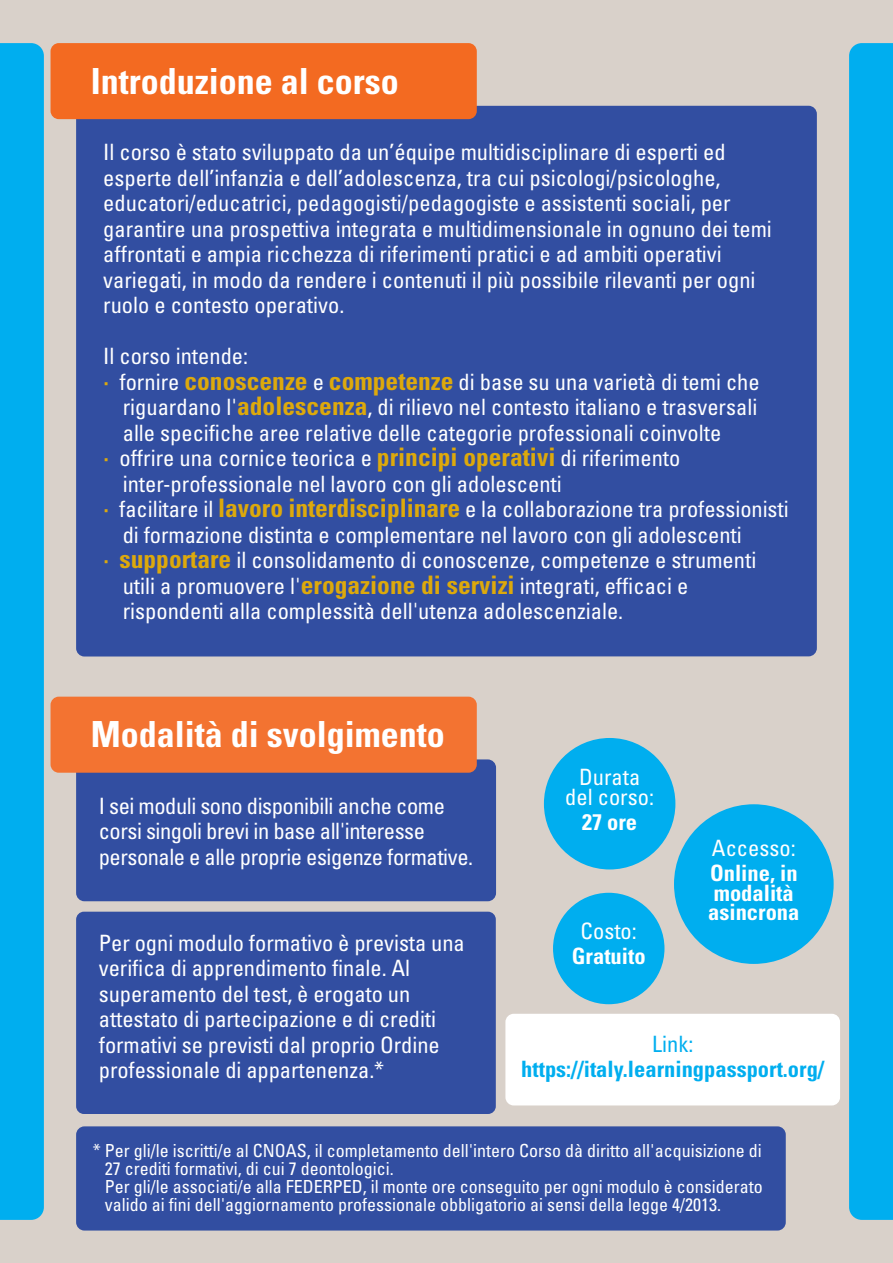
<style>
.page{position:relative;width:893px;height:1263px;background:#d9d1ca}
.page>*{position:absolute;margin:0;border:0;box-sizing:border-box;transform-origin:0 0}
.t1{font:700 condensed 36px "Univers LT Std";color:#fff}
.t2{font:condensed 22.5px/25.5px "Univers LT Std";color:#fff}
.t3{font:condensed 22.5px/25.5px "Univers LT Std";letter-spacing:-.02em;color:#fff}
.t4{font:700 condensed 22.5px/19.5px "Univers LT Std";color:#fff}
.t5{font:700 condensed 22.5px "Univers LT Std";color:#00aeef}
.t6{font:condensed 22.5px "Univers LT Std";color:#00aeef}
.t7{font:condensed 18px/18px "Univers LT Std";color:#fff}
.s1{font-weight:700;font-stretch:normal;color:#dda90c}
.s2{font-weight:700;font-size:25.5px;color:#dda90c}
</style>
<div class="page">
<div style="left:0;top:43px;width:44px;height:1177px;background:#00aeef"></div>
<svg style="left:849px;top:43px;width:44px;height:1177px;background:#02aeee"></svg>
<div style="left:76px;top:106px;width:741px;height:550px;background:#324ea1;border-radius:8px"></div>
<div style="left:51px;top:43px;width:426px;height:76px;background:#f36a21;border-radius:8px"></div>
<div style="left:76px;top:759px;width:420px;height:142px;background:#324ea1;border-radius:8px"></div>
<div style="left:76px;top:912px;width:420px;height:202px;background:#324ea1;border-radius:8px"></div>
<div style="left:553px;top:893px;width:111px;height:111px;background:#00aeef;border-radius:50%"></div>
<div style="left:544px;top:738px;width:131px;height:131px;background:#00aeef;border-radius:50%"></div>
<div style="left:674px;top:804px;width:160px;height:160px;background:#00aeef;border-radius:50%"></div>
<div style="left:51px;top:697px;width:426px;height:76px;background:#f37331;border-radius:8px"></div>
<div style="left:76px;top:1126px;width:710px;height:104px;background:#324ea1;border-radius:8px"></div>
<div style="left:505px;top:1014px;width:335px;height:91px;background:#fff;border-radius:8px"></div>
<h1 class="t1" style="left:91px;top:59px;width:309px">Introduzione al corso</h1>
<p class="t2" style="left:103px;top:139px;width:670px">Il corso è stato sviluppato da un’équipe multidisciplinare di esperti ed esperte dell’infanzia e dell’adolescenza, tra cui psicologi/psicologhe, educatori/educatrici, pedagogisti/pedagogiste e assistenti sociali, per garantire una prospettiva integrata e multidimensionale in ognuno dei temi affrontati e ampia ricchezza di riferimenti pratici e ad ambiti operativi variegati, in modo da rendere i contenuti il più possibile rilevanti per ogni ruolo e contesto operativo.</p>
<p class="t2" style="left:103px;top:343px;width:146px">Il corso intende:</p>
<p class="t2" style="left:103px;top:369px;width:658px"><span class="s1">·</span> fornire <span class="s2">conoscenze</span> e <span class="s2">competenze</span> di base su una varietà di temi che</p>
<p class="t2" style="left:123px;top:394px;width:636px">riguardano l'<span class="s2">adolescenza</span>, di rilievo nel contesto italiano e trasversali</p>
<p class="t2" style="left:123px;top:420px;width:600px">alle specifiche aree relative delle categorie professionali coinvolte</p>
<p class="t2" style="left:103px;top:445px;width:579px"><span class="s1">·</span> offrire una cornice teorica e <span class="s2">principi operativi</span> di riferimento</p>
<p class="t2" style="left:123px;top:471px;width:441px">inter-professionale nel lavoro con gli adolescenti</p>
<p class="t2" style="left:103px;top:496px;width:687px"><span class="s1">·</span> facilitare il <span class="s2">lavoro interdisciplinare</span> e la collaborazione tra professionisti</p>
<p class="t2" style="left:123px;top:522px;width:621px">di formazione distinta e complementare nel lavoro con gli adolescenti</p>
<p class="t2" style="left:103px;top:547px;width:655px"><span class="s1">·</span> <span class="s2">supportare</span> il consolidamento di conoscenze, competenze e strumenti</p>
<p class="t2" style="left:123px;top:573px;width:567px">utili a promuovere l'<span class="s2">erogazione di servizi</span> integrati, efficaci e</p>
<p class="t2" style="left:123px;top:598px;width:502px">rispondenti alla complessità dell'utenza adolescenziale.</p>
<h1 class="t1" style="left:91px;top:712px;width:355px">Modalità di svolgimento</h1>
<p class="t3" style="left:99px;top:792px;width:376px">I sei moduli sono disponibili anche come corsi singoli brevi in base all'interesse personale e alle proprie esigenze formative.</p>
<p class="t2" style="left:99px;top:930px;width:368px">Per ogni modulo formativo è prevista una verifica di apprendimento finale. Al superamento del test, è erogato un attestato di partecipazione e di crediti formativi se previsti dal proprio Ordine professionale di appartenenza.*</p>
<p class="t2" style="left:565px;top:767px;width:90px;line-height:19.5px;text-align:center">Durata del corso:</p>
<p class="t4" style="left:582px;top:813px;width:56px">27 ore</p>
<p class="t2" style="left:581px;top:917px;width:58px">Costo:</p>
<p class="t4" style="left:572px;top:946px;width:75px">Gratuito</p>
<p class="t2" style="left:712px;top:835px;width:85px">Accesso:</p>
<p class="t4" style="left:708px;top:863px;width:93px">Online, in modalità asincrona</p>
<p class="t6" style="left:652px;top:1029px;width:43px">Link:</p>
<p class="t5" style="left:521px;top:1055px;width:304px">https://italy.learningpassport.org/</p>
<p class="t7" style="left:105px;top:1141px;width:659px;text-indent:-12px">* Per gli/le iscritti/e al CNOAS, il completamento dell'intero Corso dà diritto all'acquisizione di 27 crediti formativi, di cui 7 deontologici.<br>Per gli/le associati/e alla FEDERPED, il monte ore conseguito per ogni modulo è considerato valido ai fini dell'aggiornamento professionale obbligatorio ai sensi della legge 4/2013.</p>
</div>
